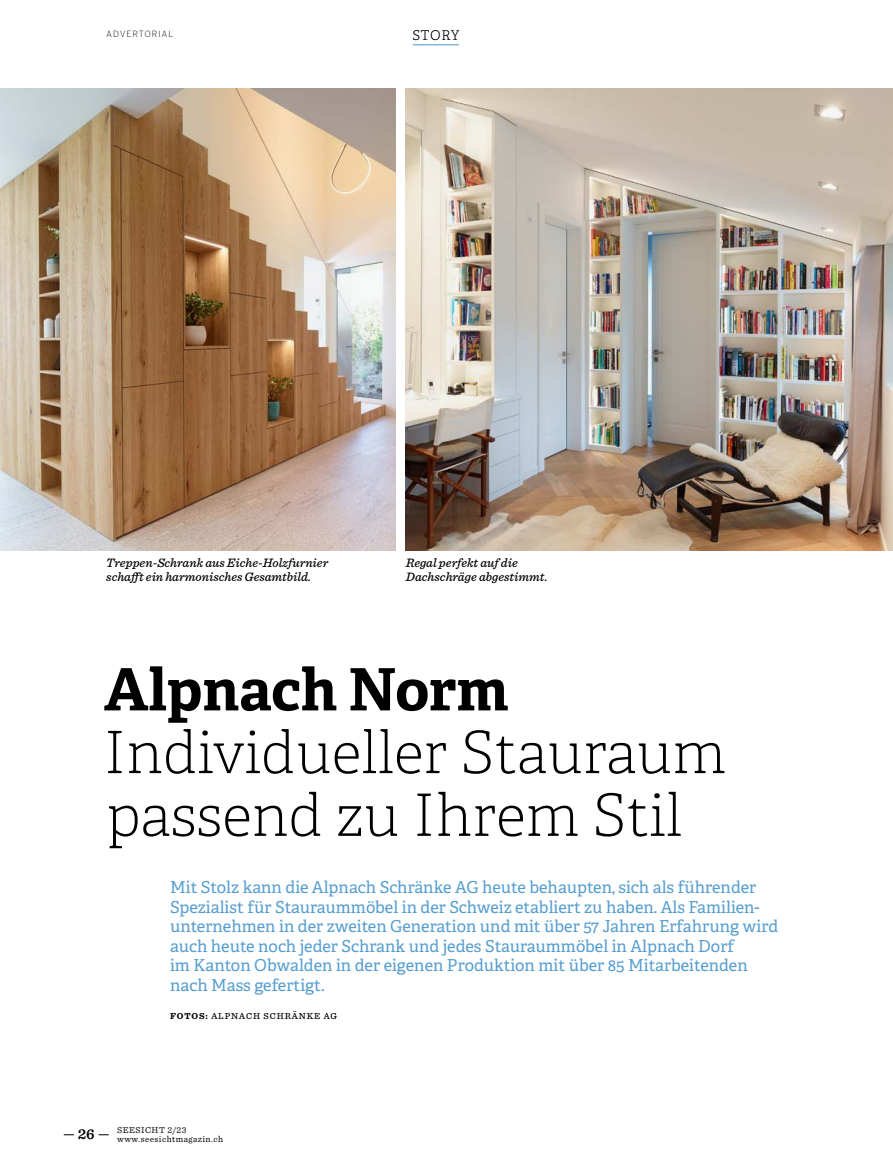
<style>
.page{position:relative;width:893px;height:1170px;background:#fff}
.page>*{position:absolute;margin:0;border:0;box-sizing:border-box;transform-origin:0 0}
.Haupttitel_Adelle_Th{font:100 58.35px "Adelle";color:#000}
.Haupttitel_Adelle_Th-2{font:700 58.35px "Adelle";color:#000}
.Lead_Adelle_Regular{font:16.5px/19.5px "Adelle";color:#569ed0}
.t1{font:600 15px "Sentinel";color:#000}
.Rubriktitel_links{font:300 13.5px "Adelle";letter-spacing:.04em;color:#000}
.Bildlegende_Sentinel{font:italic 500 12.75px/13.5px "Sentinel";color:#000}
.t2{font:9px/9px "Sentinel";letter-spacing:.05em;color:#000}
.Text_Foto_by__unterh{font:500 9px "Sentinel";letter-spacing:.1em;color:#000}
.Anzeige_Advertorial{font:200 9px "Interstate";letter-spacing:.1em;color:#000}
.s1{font-weight:700}
</style>
<div class="page">
<img style="left:406px;top:88px;width:487px;height:462px">
<img style="left:0;top:88px;width:395px;height:462px">
<hr style="left:413px;top:44px;width:46px;height:1px;background:#569ed0">
<p class="Anzeige_Advertorial" style="left:106px;top:29px;width:68px">ADVERTORIAL</p>
<p class="Rubriktitel_links" style="left:412px;top:27px;width:48px">STORY</p>
<p class="Bildlegende_Sentinel" style="left:106px;top:555px;width:224px">Treppen-Schrank aus Eiche-Holzfurnier schafft ein harmonisches Gesamtbild.</p>
<p class="Bildlegende_Sentinel" style="left:406px;top:555px;width:143px">Regal perfekt auf die<br>Dachschräge abgestimmt.</p>
<p class="Haupttitel_Adelle_Th-2" style="left:104px;top:652px;width:406px">Alpnach Norm</p>
<p class="Haupttitel_Adelle_Th" style="left:103px;top:717px;width:625px">Individueller Stauraum</p>
<p class="Haupttitel_Adelle_Th" style="left:106px;top:780px;width:578px">passend zu Ihrem Stil</p>
<p class="Lead_Adelle_Regular" style="left:170px;top:878px;width:609px">Mit Stolz kann die Alpnach Schränke AG heute behaupten, sich als führender Spezialist für Stauraummöbel in der Schweiz etabliert zu haben. Als Familien&shy;unternehmen in der zweiten Generation und mit über 57 Jahren Erfahrung wird auch heute noch jeder Schrank und jedes Stauraummöbel in Alpnach Dorf<br>im Kanton Obwalden in der eigenen Produktion mit über 85 Mitarbeitenden nach Mass gefertigt.</p>
<p class="Text_Foto_by__unterh" style="left:170px;top:1008px;width:168px"><span class="s1">FOTOS:</span> ALPNACH SCHRÄNKE AG</p>
<p class="t1" style="left:78px;top:1121px;width:19px">26</p>
<p class="t2" style="left:117px;top:1124px;width:107px">SEESICHT 2/23 www.seesichtmagazin.ch</p>
</div>
